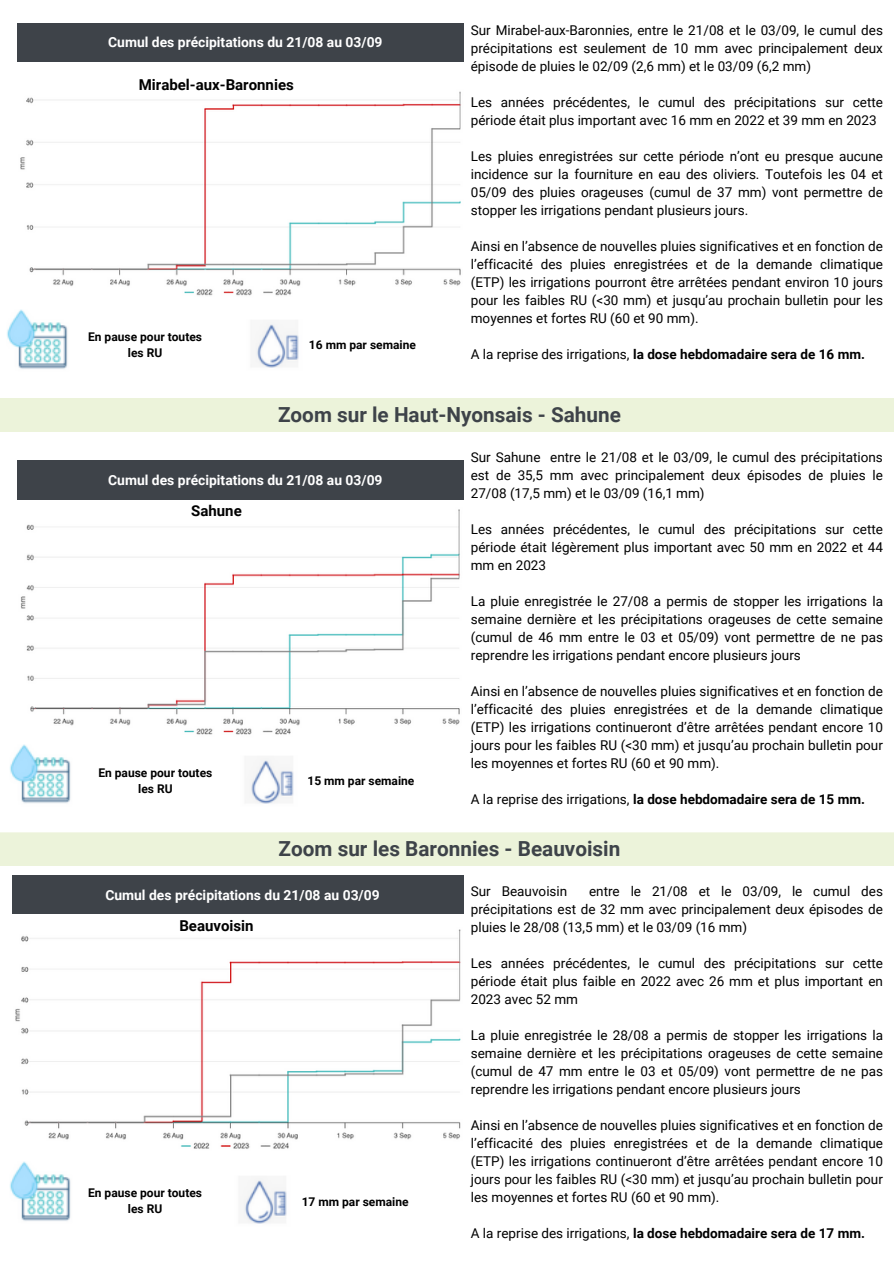
<style>
.page{position:relative;width:894px;height:1264px;background:#fff}
.page>*{position:absolute;margin:0;border:0;box-sizing:border-box;transform-origin:0 0}
.t1{font:700 20.7px "Roboto";color:#3e4349}
.t2{font:700 15px "Roboto";color:#000}
.t3{font:700 13.95px "Roboto";color:#fff}
.t4{font:13.5px/18px "Roboto";color:#000;text-align:justify}
.t5{font:700 13.5px "Roboto";color:#000}
.t6{font:700 12px "Roboto";color:#000}
.s1{font-weight:400}
</style>
<div class="page">
<div style="left:0;top:404px;width:893px;height:27px;background:#ecf3da"></div>
<div style="left:0;top:398px;width:893px;height:6px;background:#ecf3da"></div>
<div style="left:0;top:837px;width:893px;height:28px;background:#ecf3da"></div>
<svg style="left:0;top:832px;width:893px;height:5px;background:#edf3dc"></svg>
<div style="left:18px;top:23px;width:445px;height:39px;background:#3e4349"></div>
<div style="left:18px;top:460px;width:445px;height:39px;background:#3e4349"></div>
<div style="left:12px;top:875px;width:451px;height:39px;background:#3e4349"></div>
<img style="left:7px;top:309px;width:61px;height:60px">
<img style="left:256px;top:322px;width:43px;height:46px">
<img style="left:10px;top:744px;width:61px;height:59px">
<img style="left:250px;top:758px;width:44px;height:46px">
<img style="left:10px;top:1161px;width:61px;height:60px">
<img style="left:244px;top:1178px;width:43px;height:46px">
<img style="left:20px;top:91px;width:441px;height:205px">
<img style="left:20px;top:509px;width:440px;height:226px">
<img style="left:15px;top:929px;width:446px;height:220px">
<h2 class="t3" style="left:108px;top:34px;width:276px">Cumul des précipitations du 21/08 au 03/09</h2>
<p class="t2" style="left:139px;top:76px;width:156px">Mirabel-aux-Baronnies</p>
<h3 class="t6" style="left:88px;top:330px;width:115px">En pause pour toutes</h3>
<h3 class="t6" style="left:128px;top:346px;width:36px">les RU</h3>
<p class="t6" style="left:309px;top:338px;width:108px">16 mm par semaine</p>
<h3 class="t4" style="left:470px;top:21px;width:413px">Sur Mirabel-aux-Baronnies, entre le 21/08 et le 03/09, le cumul des précipitations est seulement de 10 mm avec principalement deux épisode de pluies le 02/09 (2,6 mm) et le 03/09 (6,2 mm)</h3>
<h3 class="t4" style="left:470px;top:93px;width:413px">Les années précédentes, le cumul des précipitations sur cette période était plus important avec 16 mm en 2022 et 39 mm en 2023</h3>
<h3 class="t4" style="left:470px;top:147px;width:413px">Les pluies enregistrées sur cette période n’ont eu presque aucune incidence sur la fourniture en eau des oliviers. Toutefois les 04 et 05/09 des pluies orageuses (cumul de 37 mm) vont permettre de stopper les irrigations pendant plusieurs jours.</h3>
<h3 class="t4" style="left:470px;top:237px;width:413px">Ainsi en l’absence de nouvelles pluies significatives et en fonction de l’efficacité des pluies enregistrées et de la demande climatique (ETP) les irrigations pourront être arrêtées pendant environ 10 jours pour les faibles RU (&lt;30 mm) et jusqu’au prochain bulletin pour les moyennes et fortes RU (60 et 90 mm).</h3>
<h3 class="t5" style="left:470px;top:346px;width:395px"><span class="s1">A la reprise des irrigations,</span> la dose hebdomadaire sera de 16 mm.</h3>
<h2 class="t1" style="left:278px;top:402px;width:344px">Zoom sur le Haut-Nyonsais - Sahune</h2>
<p class="t3" style="left:108px;top:472px;width:276px">Cumul des précipitations du 21/08 au 03/09</p>
<h2 class="t2" style="left:191px;top:502px;width:52px">Sahune</h2>
<p class="t6" style="left:98px;top:766px;width:115px">En pause pour toutes</p>
<p class="t6" style="left:138px;top:782px;width:36px">les RU</p>
<p class="t6" style="left:307px;top:774px;width:108px">15 mm par semaine</p>
<h1 class="t4" style="left:470px;top:448px;width:413px">Sur Sahune entre le 21/08 et le 03/09, le cumul des précipitations est de 35,5 mm avec principalement deux épisodes de pluies le 27/08 (17,5 mm) et le 03/09 (16,1 mm)</h1>
<h2 class="t4" style="left:470px;top:520px;width:413px">Les années précédentes, le cumul des précipitations sur cette période était légèrement plus important avec 50 mm en 2022 et 44 mm en 2023</h2>
<p class="t4" style="left:470px;top:592px;width:413px">La pluie enregistrée le 27/08 a permis de stopper les irrigations la semaine dernière et les précipitations orageuses de cette semaine (cumul de 46 mm entre le 03 et 05/09) vont permettre de ne pas</p>
<h2 class="t4" style="left:470px;top:646px;width:331px">reprendre les irrigations pendant encore plusieurs jours</h2>
<h2 class="t4" style="left:470px;top:682px;width:413px">Ainsi en l’absence de nouvelles pluies significatives et en fonction de l’efficacité des pluies enregistrées et de la demande climatique (ETP) les irrigations continueront d’être arrêtées pendant encore 10 jours pour les faibles RU (&lt;30 mm) et jusqu’au prochain bulletin pour</h2>
<p class="t4" style="left:470px;top:754px;width:250px">les moyennes et fortes RU (60 et 90 mm).</p>
<p class="t5" style="left:470px;top:791px;width:395px"><span class="s1">A la reprise des irrigations,</span> la dose hebdomadaire sera de 15 mm.</p>
<p class="t1" style="left:278px;top:836px;width:343px">Zoom sur les Baronnies - Beauvoisin</p>
<p class="t3" style="left:105px;top:886px;width:276px">Cumul des précipitations du 21/08 au 03/09</p>
<h2 class="t2" style="left:179px;top:917px;width:76px">Beauvoisin</h2>
<h3 class="t6" style="left:88px;top:1186px;width:115px">En pause pour toutes</h3>
<h3 class="t6" style="left:128px;top:1202px;width:36px">les RU</h3>
<p class="t6" style="left:301px;top:1194px;width:108px">17 mm par semaine</p>
<p class="t4" style="left:470px;top:882px;width:413px;text-indent:118px">entre le 21/08 et le 03/09, le cumul des précipitations est de 32 mm avec principalement deux épisodes de pluies le 28/08 (13,5 mm) et le 03/09 (16 mm)</p>
<p class="t4" style="left:470px;top:954px;width:413px">Les années précédentes, le cumul des précipitations sur cette période était plus faible en 2022 avec 26 mm et plus important en 2023 avec 52 mm</p>
<p class="t4" style="left:470px;top:1026px;width:413px">La pluie enregistrée le 28/08 a permis de stopper les irrigations la semaine dernière et les précipitations orageuses de cette semaine (cumul de 47 mm entre le 03 et 05/09) vont permettre de ne pas reprendre les irrigations pendant encore plusieurs jours</p>
<p class="t4" style="left:470px;top:1116px;width:413px">Ainsi en l’absence de nouvelles pluies significatives et en fonction de l’efficacité des pluies enregistrées et de la demande climatique (ETP) les irrigations continueront d’être arrêtées pendant encore 10 jours pour les faibles RU (&lt;30 mm) et jusqu’au prochain bulletin pour les moyennes et fortes RU (60 et 90 mm).</p>
<h3 class="t5" style="left:470px;top:1225px;width:395px"><span class="s1">A la reprise des irrigations,</span> la dose hebdomadaire sera de 17 mm.</h3>
<p class="t4" style="left:470px;top:882px;width:98px">Sur Beauvoisin</p>
</div>
